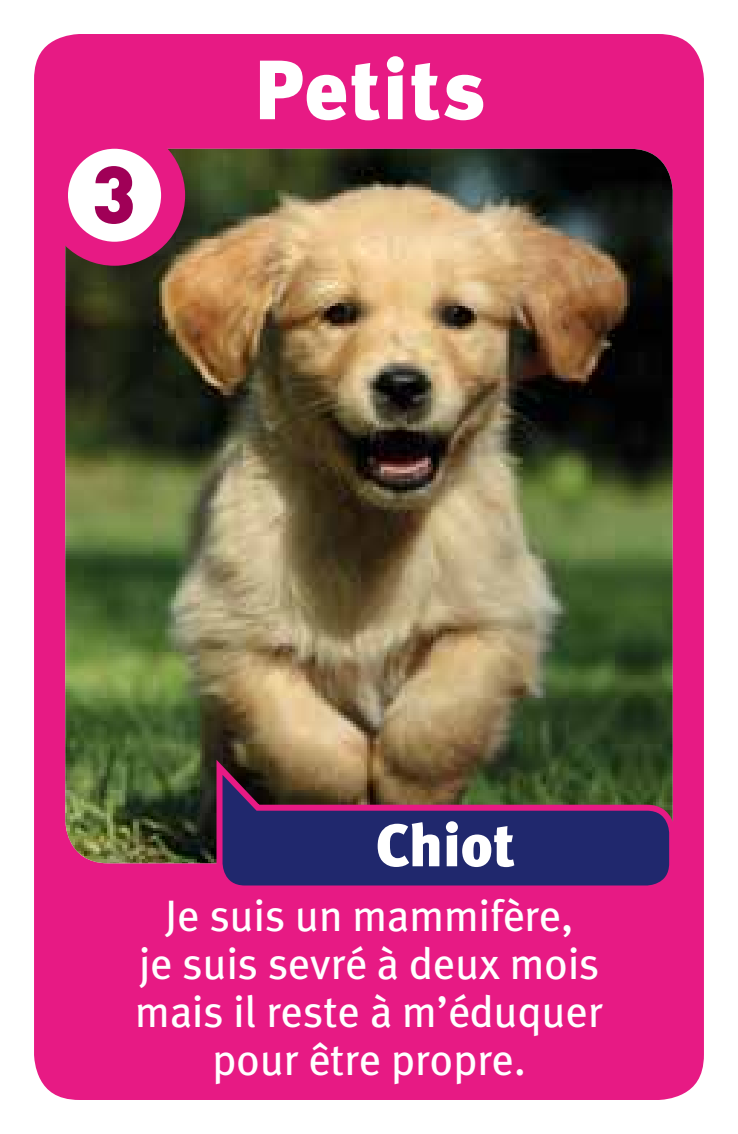
<style>
.page{position:relative;width:738px;height:1134px;background:#fff}
.page>*{position:absolute;margin:0;border:0;box-sizing:border-box;transform-origin:0 0}
.t1{font:900 84px "Meta Plus";letter-spacing:.02em;color:#fff}
.t2{font:900 80px "DIN";color:#a00057}
.t3{font:900 60px "Meta Plus";color:#fff}
.t4{font:44px/48px "Meta Plus";color:#fff;text-align:center}
</style>
<div class="page">
<div style="left:17px;top:17px;width:703px;height:1100px;background:#e71a84;border-radius:62px"></div>
<div style="left:0;top:0;width:737px;height:1134px;border:34px solid #fff;border-radius:62px"></div>
<img style="left:65px;top:149px;width:607px;height:714px">
<svg style="left:213px;top:752px;width:460px;height:134px;background:#3f3555"></svg>
<svg style="left:56px;top:137px;width:117px;height:117px;fill:#fff"></svg>
<div style="left:44px;top:125px;width:141px;height:141px;border:24px solid #e71a84;border-radius:50%"></div>
<h2 class="t2" style="left:91px;top:141px;width:46px">3</h2>
<h1 class="t1" style="left:253px;top:41px;width:233px">Petits</h1>
<h3 class="t3" style="left:375px;top:810px;width:141px">Chiot</h3>
<p class="t4" style="left:135px;top:891px;width:469px">Je suis un mammifère,<br>je suis sevré à deux mois mais il reste à m’éduquer pour être propre.</p>
</div>
